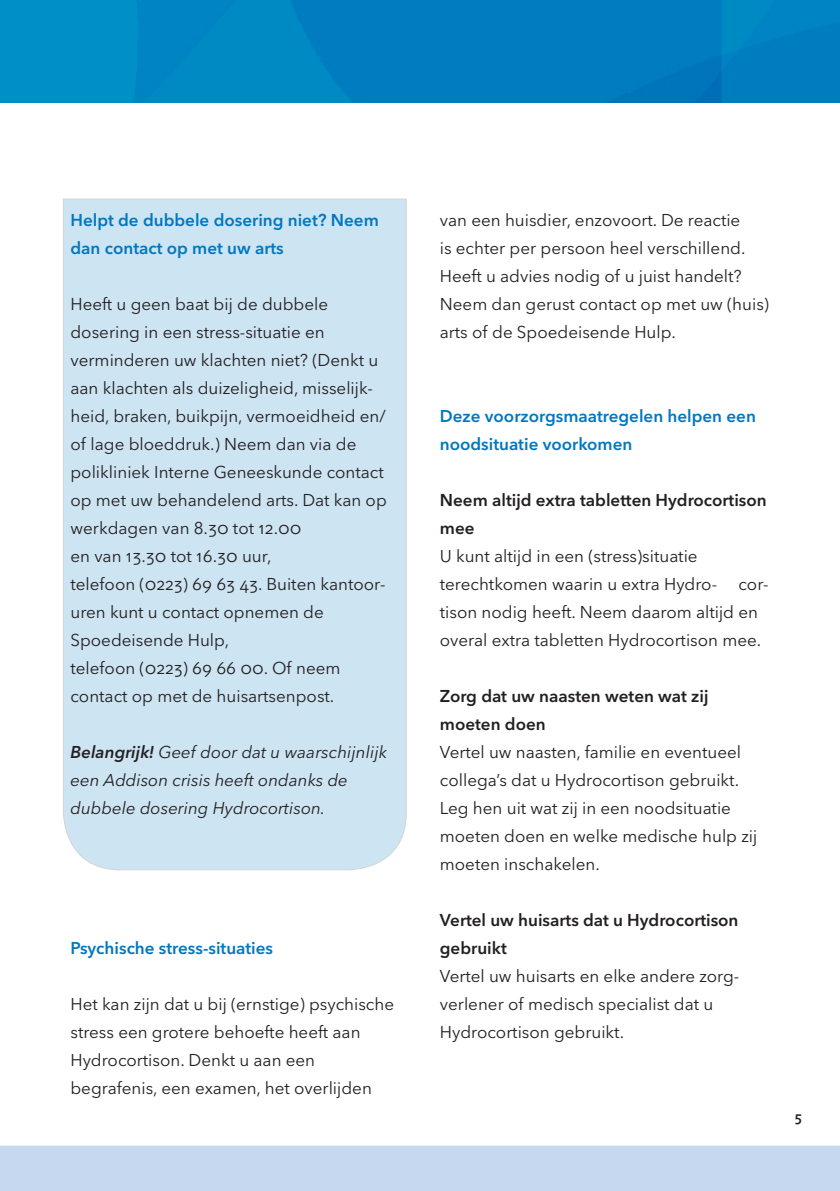
<style>
.page{position:relative;width:840px;height:1191px;background:#fff}
.page>*{position:absolute;margin:0;border:0;box-sizing:border-box;transform-origin:0 0}
.Subkopje_zw{font:17px/28px "Avenir Next LT Pro";color:#231f20}
.Subkopje_zw-2{font:600 17px/28px "Avenir Next LT Pro";color:#0077c0}
.Subkopje_zw-3{font:600 17px/28px "Avenir Next LT Pro";color:#231f20}
.Subkopje_zw-4{font:italic 17px/28px "Avenir Next LT Pro";color:#231f20}
.t1{font:600 14px "Avenir Next LT Pro";color:#231f20}
.s1{font-weight:600}
</style>
<div class="page">
<img style="left:0;top:0;width:839px;height:102px">
<div style="left:0;top:1145px;width:839px;height:46px;background:#c6d8ef"></div>
<div style="left:63px;top:198px;width:344px;height:673px;background:#cde4f2"></div>
<p class="Subkopje_zw-2" style="left:70px;top:206px;width:310px">Helpt de dubbele dosering niet? Neem dan contact op met uw arts</p>
<p class="Subkopje_zw" style="left:70px;top:290px;width:259px">Heeft u geen baat bij de dubbele</p>
<p class="Subkopje_zw" style="left:70px;top:318px;width:255px">dosering in een stress-situatie en</p>
<p class="Subkopje_zw" style="left:70px;top:346px;width:318px">verminderen uw klachten niet? (Denkt u aan klachten als duizeligheid, misselijk&shy;heid, braken, buikpijn, vermoeidheid en/ of lage bloeddruk.) Neem dan via de polikliniek Interne Geneeskunde contact op met uw behandelend arts. Dat kan op werkdagen van 8.30 tot 12.00</p>
<p class="Subkopje_zw" style="left:70px;top:542px;width:202px">en van 13.30 tot 16.30 uur,</p>
<p class="Subkopje_zw" style="left:70px;top:570px;width:316px">telefoon (0223) 69 63 43. Buiten kantoor&shy;uren kunt u contact opnemen de</p>
<p class="Subkopje_zw" style="left:70px;top:626px;width:160px">Spoedeisende Hulp,</p>
<p class="Subkopje_zw" style="left:70px;top:654px;width:271px">telefoon (0223) 69 66 00. Of neem</p>
<p class="Subkopje_zw" style="left:70px;top:682px;width:265px">contact op met de huisartsenpost.</p>
<p class="Subkopje_zw-4" style="left:70px;top:738px;width:318px"><span class="s1">Belangrijk!</span> Geef door dat u waarschijnlijk een Addison crisis heeft ondanks de</p>
<p class="Subkopje_zw-4" style="left:70px;top:794px;width:256px">dubbele dosering Hydrocortison.</p>
<p class="Subkopje_zw-2" style="left:70px;top:934px;width:204px">Psychische stress-situaties</p>
<p class="Subkopje_zw" style="left:70px;top:990px;width:325px">Het kan zijn dat u bij (ernstige) psychische stress een grotere behoefte heeft aan<br>Hydrocortison. Denkt u aan een</p>
<p class="Subkopje_zw" style="left:70px;top:1074px;width:303px">begrafenis, een examen, het overlijden</p>
<p class="Subkopje_zw" style="left:439px;top:206px;width:330px">van een huisdier, enzovoort. De reactie<br>is echter per persoon heel verschillend.<br>Heeft u advies nodig of u juist handelt?<br>Neem dan gerust contact op met uw (huis) arts of de Spoedeisende Hulp.</p>
<p class="Subkopje_zw-2" style="left:439px;top:402px;width:317px">Deze voorzorgsmaatregelen helpen een noodsituatie voorkomen</p>
<p class="Subkopje_zw-3" style="left:439px;top:486px;width:328px">Neem altijd extra tabletten Hydrocortison mee</p>
<p class="Subkopje_zw" style="left:439px;top:542px;width:259px">U kunt altijd in een (stress)situatie</p>
<p class="Subkopje_zw" style="left:439px;top:570px;width:278px">terechtkomen waarin u extra Hydro-</p>
<p class="Subkopje_zw" style="left:439px;top:570px;width:330px;text-indent:298px">cor&shy;tison nodig heeft. Neem daarom altijd en overal extra tabletten Hydrocortison mee.</p>
<p class="Subkopje_zw-3" style="left:439px;top:682px;width:270px">Zorg dat uw naasten weten wat zij</p>
<p class="Subkopje_zw-3" style="left:439px;top:710px;width:107px">moeten doen</p>
<p class="Subkopje_zw" style="left:439px;top:738px;width:319px">Vertel uw naasten, familie en eventueel collega’s dat u Hydrocortison gebruikt.<br>Leg hen uit wat zij in een noodsituatie moeten doen en welke medische hulp zij moeten inschakelen.</p>
<p class="Subkopje_zw-3" style="left:439px;top:906px;width:300px">Vertel uw huisarts dat u Hydrocortison gebruikt</p>
<p class="Subkopje_zw" style="left:439px;top:962px;width:301px">Vertel uw huisarts en elke andere zorg&shy;verlener of medisch specialist dat u<br>Hydrocortison gebruikt.</p>
<p class="t1" style="left:794px;top:1109px;width:9px">5</p>
</div>
